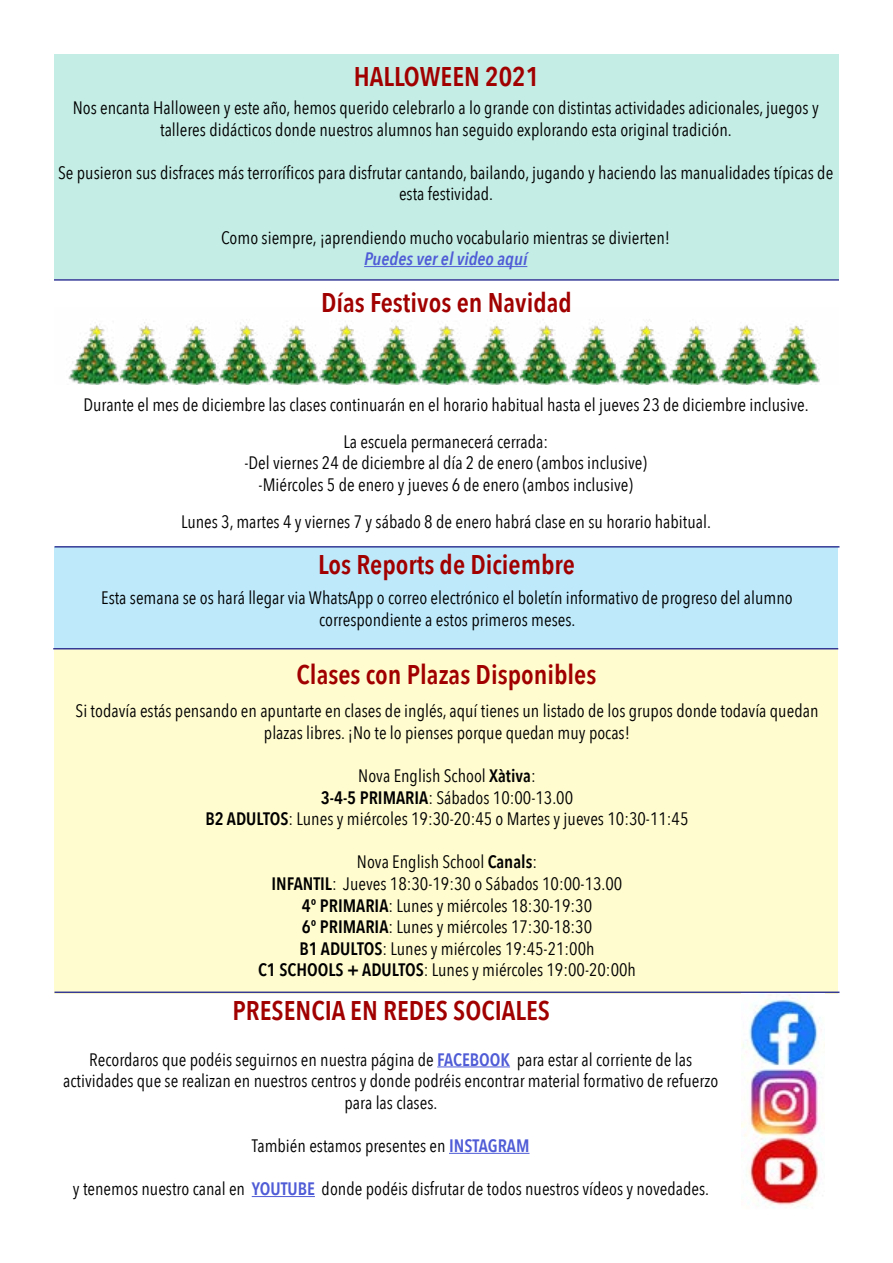
<style>
.page{position:relative;width:893px;height:1263px;background:#fff}
.page>*{position:absolute;margin:0;border:0;box-sizing:border-box;transform-origin:0 0}
.t1{font:600 27px "Avenir Next Condensed";color:#a10000}
.t2{font:18px/21.6px "Avenir Next Condensed";color:#000;text-align:center}
.t3{font:italic 600 18px "Avenir Next Condensed";color:#4f5cd6}
.s1{font-weight:600}
.s2{font-weight:600;color:#4f5cd6}
</style>
<div class="page">
<hr style="left:54px;top:279px;width:785px;height:2px;background:#343a96">
<div style="left:54px;top:648px;width:783px;height:345px;background:#fffccf"></div>
<div style="left:54px;top:547px;width:783px;height:101px;background:#bde9fb"></div>
<div style="left:54px;top:54px;width:785px;height:225px;background:#c4ede5"></div>
<hr style="left:364px;top:266px;width:163px;height:1px;background:#4f5cd6">
<img style="left:68px;top:319px;width:752px;height:66px">
<hr style="left:55px;top:546px;width:784px;height:2px;background:#343a96">
<hr style="left:53px;top:648px;width:785px;height:1px;background:#343a96">
<hr style="left:55px;top:991px;width:784px;height:2px;background:#343a96">
<img style="left:741px;top:993px;width:81px;height:215px">
<hr style="left:437px;top:1066px;width:73px;height:1px;background:#4f5cd6">
<hr style="left:449px;top:1153px;width:80px;height:1px;background:#4f5cd6">
<hr style="left:252px;top:1196px;width:63px;height:1px;background:#4f5cd6">
<h1 class="t1" style="left:354px;top:53px;width:187px">HALLOWEEN 2021</h1>
<p class="t2" style="left:73px;top:96px;width:747px">Nos encanta Halloween y este año, hemos querido celebrarlo a lo grande con distintas actividades adicionales, juegos y talleres didácticos donde nuestros alumnos han seguido explorando esta original tradición.</p>
<p class="t2" style="left:58px;top:161px;width:777px">Se pusieron sus disfraces más terroríficos para disfrutar cantando, bailando, jugando y haciendo las manualidades típicas de esta festividad.</p>
<p class="t2" style="left:221px;top:226px;width:451px">Como siempre, ¡aprendiendo mucho vocabulario mientras se divierten!</p>
<p class="t3" style="left:364px;top:248px;width:165px">Puedes ver el video aquí</p>
<h1 class="t1" style="left:321px;top:279px;width:252px">Días Festivos en Navidad</h1>
<p class="t2" style="left:83px;top:386px;width:727px;line-height:36.6px">Durante el mes de diciembre las clases continuarán en el horario habitual hasta el jueves 23 de diciembre inclusive.<br>La escuela permanecerá cerrada:</p>
<p class="t2" style="left:244px;top:451px;width:404px">-Del viernes 24 de diciembre al día 2 de enero (ambos inclusive) -Miércoles 5 de enero y jueves 6 de enero (ambos inclusive)</p>
<p class="t2" style="left:181px;top:510px;width:531px">Lunes 3, martes 4 y viernes 7 y sábado 8 de enero habrá clase en su horario habitual.</p>
<h1 class="t1" style="left:318px;top:542px;width:258px">Los Reports de Diciembre</h1>
<p class="t2" style="left:101px;top:586px;width:693px">Esta semana se os hará llegar via WhatsApp o correo electrónico el boletín informativo de progreso del alumno correspondiente a estos primeros meses.</p>
<h1 class="t1" style="left:297px;top:651px;width:301px">Clases con Plazas Disponibles</h1>
<p class="t2" style="left:76px;top:699px;width:744px">Si todavía estás pensando en apuntarte en clases de inglés, aquí tienes un listado de los grupos donde todavía quedan plazas libres. ¡No te lo pienses porque quedan muy pocas!</p>
<p class="t2" style="left:205px;top:764px;width:485px">Nova English School <span class="s1">Xàtiva</span>:<br><span class="s1">3-4-5 PRIMARIA</span>: Sábados 10:00-13.00<br><span class="s1">B2 ADULTOS</span>: Lunes y miércoles 19:30-20:45 o Martes y jueves 10:30-11:45</p>
<p class="t2" style="left:258px;top:850px;width:379px">Nova English School <span class="s1">Canals</span>:<br><span class="s1">INFANTIL</span>: Jueves 18:30-19:30 o Sábados 10:00-13.00<br><span class="s1">4º PRIMARIA</span>: Lunes y miércoles 18:30-19:30<br><span class="s1">6º PRIMARIA</span>: Lunes y miércoles 17:30-18:30<br><span class="s1">B1 ADULTOS</span>: Lunes y miércoles 19:45-21:00h<br><span class="s1">C1 SCHOOLS + ADULTOS</span>: Lunes y miércoles 19:00-20:00h</p>
<h1 class="t1" style="left:233px;top:987px;width:319px">PRESENCIA EN REDES SOCIALES</h1>
<p class="t2" style="left:63px;top:1048px;width:656px">Recordaros que podéis seguirnos en nuestra página de <span class="s2">FACEBOOK</span> para estar al corriente de las actividades que se realizan en nuestros centros y donde podréis encontrar material formativo de refuerzo para las clases.</p>
<p class="t2" style="left:252px;top:1134px;width:279px">También estamos presentes en <span class="s2">INSTAGRAM</span></p>
<p class="t2" style="left:73px;top:1177px;width:638px">y tenemos nuestro canal en <span class="s2">YOUTUBE</span> donde podéis disfrutar de todos nuestros vídeos y novedades.</p>
</div>
